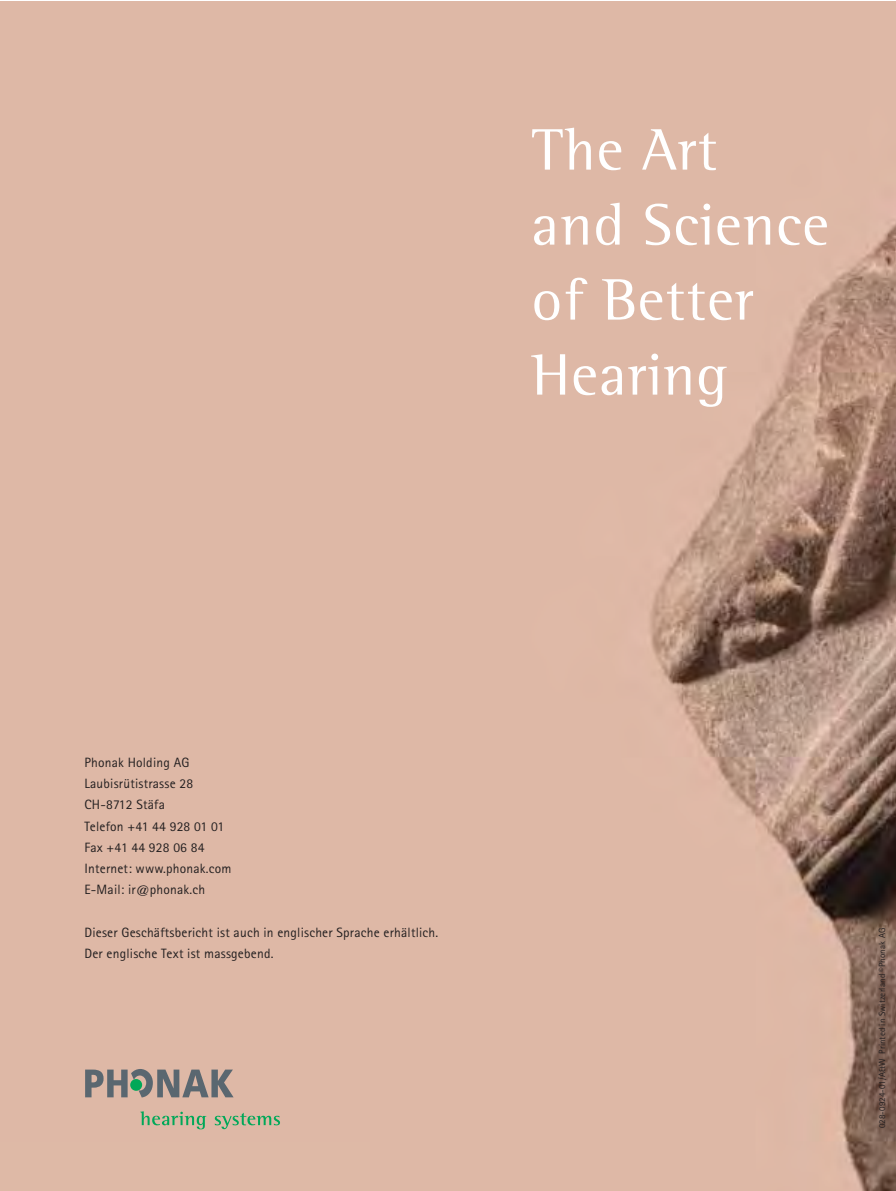
<style>
.page{position:relative;width:896px;height:1191px;background:#fff}
.page>*{position:absolute;margin:0;border:0;box-sizing:border-box;transform-origin:0 0}
.t1{font:60px/75px "Rotis Semi Serif";letter-spacing:.015em;color:#fff}
.t2{font:13.5px/21.3px "Rotis Sans Serif";letter-spacing:.015em;color:#231f20}
.t3{font:9px "Rotis Sans Serif";letter-spacing:.01em;color:#231f20}
</style>
<div class="page">
<img style="left:0;top:2px;width:895px;height:1189px">
<svg style="left:140px;top:1111px;width:66px;height:18px"></svg>
<svg style="left:215px;top:1113px;width:65px;height:16px"></svg>
<svg style="left:85px;top:1069px;width:148px;height:28px"></svg>
<h1 class="t1" style="left:531px;top:118px;width:299px">The Art<br>and Science of Better<br>Hearing</h1>
<p class="t2" style="left:84px;top:753px;width:148px">Phonak Holding AG<br>Laubisrütistrasse 28<br>CH-8712 Stäfa<br>Telefon +41 44 928 01 01<br>Fax +41 44 928 06 84<br>Internet: www.phonak.com<br>E-Mail: ir@phonak.ch</p>
<p class="t2" style="left:84px;top:923px;width:355px">Dieser Geschäftsbericht ist auch in englischer Sprache erhältlich.<br>Der englische Text ist massgebend.</p>
<p class="t3" style="left:878px;top:1128px;width:202px;rotate:-90deg">028-0924-01/A&amp;W Printed in Switzerland ©Phonak AG</p>
</div>
